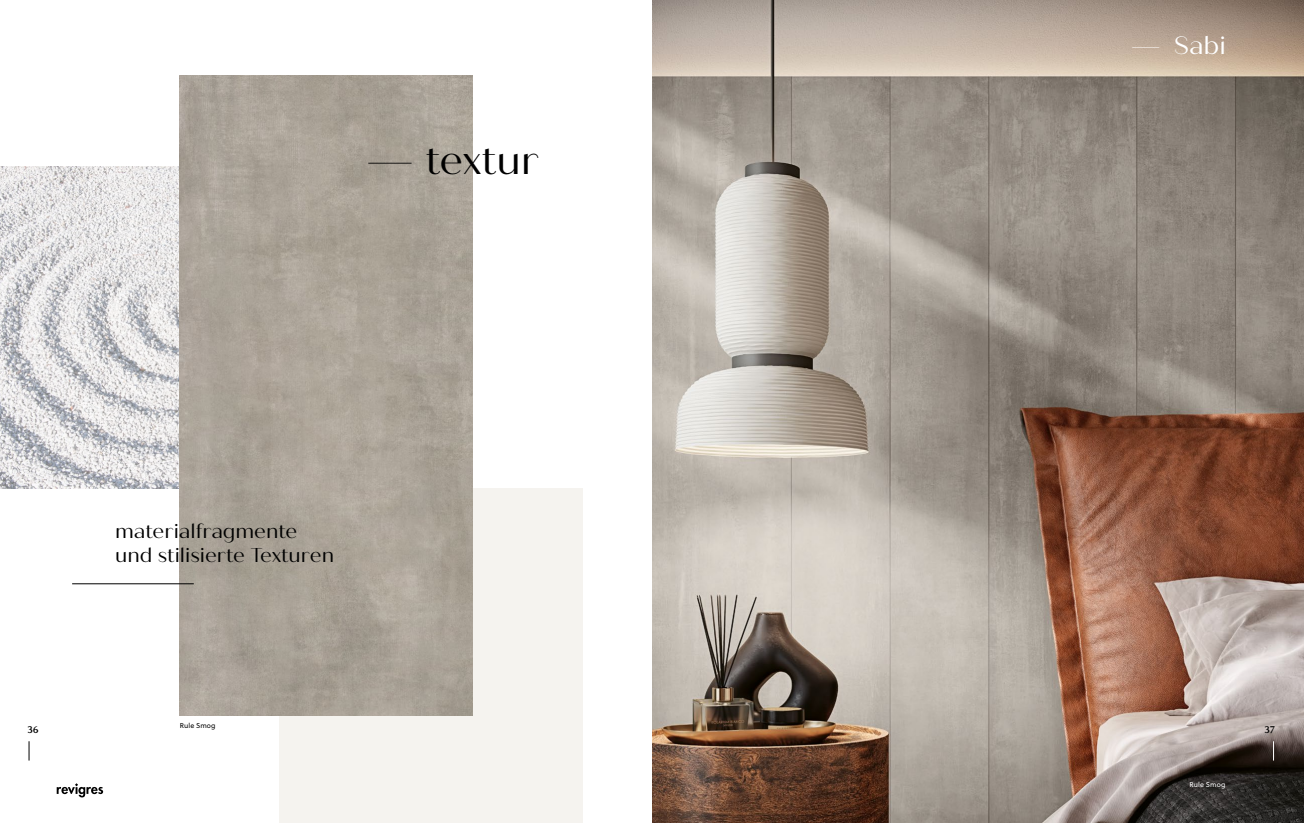
<style>
.page{position:relative;width:1304px;height:823px;background:#fff}
.page>*{position:absolute;margin:0;border:0;box-sizing:border-box;transform-origin:0 0}
.t1{font:40px "Quiche Sans";letter-spacing:-.01em;color:#000}
.t2{font:25px "Quiche Sans";color:#fff}
.t3{font:20px/24px "Quiche Sans";color:#000}
.t4{font:700 10px "Minerva Modern";color:#000}
.t5{font:7px "Soleil";letter-spacing:.015em;color:#000}
.t6{font:7px "Soleil";letter-spacing:.015em;color:#fff}
</style>
<div class="page">
<div style="left:279px;top:488px;width:304px;height:334px;background:#f5f3ef"></div>
<img style="left:0;top:166px;width:180px;height:322px">
<img style="left:180px;top:75px;width:292px;height:639px">
<hr style="left:72px;top:583px;width:122px;height:1px;background:#000">
<img style="left:653px;top:0;width:651px;height:822px">
<svg style="left:57px;top:783px;width:46px;height:14px"></svg>
<svg style="left:1273px;top:740px;width:1px;height:20px"></svg>
<svg style="left:29px;top:741px;width:1px;height:19px"></svg>
<h1 class="t1" style="left:366px;top:136px;width:175px">— textur</h1>
<p class="t3" style="left:115px;top:519px;width:220px">materialfragmente und stilisierte Texturen</p>
<p class="t2" style="left:1130px;top:31px;width:97px">— Sabi</p>
<p class="t5" style="left:180px;top:719px;width:37px">Rule Smog</p>
<p class="t4" style="left:27px;top:722px;width:13px">36</p>
<p class="t4" style="left:1264px;top:722px;width:12px">37</p>
<p class="t6" style="left:1190px;top:778px;width:37px">Rule Smog</p>
</div>
